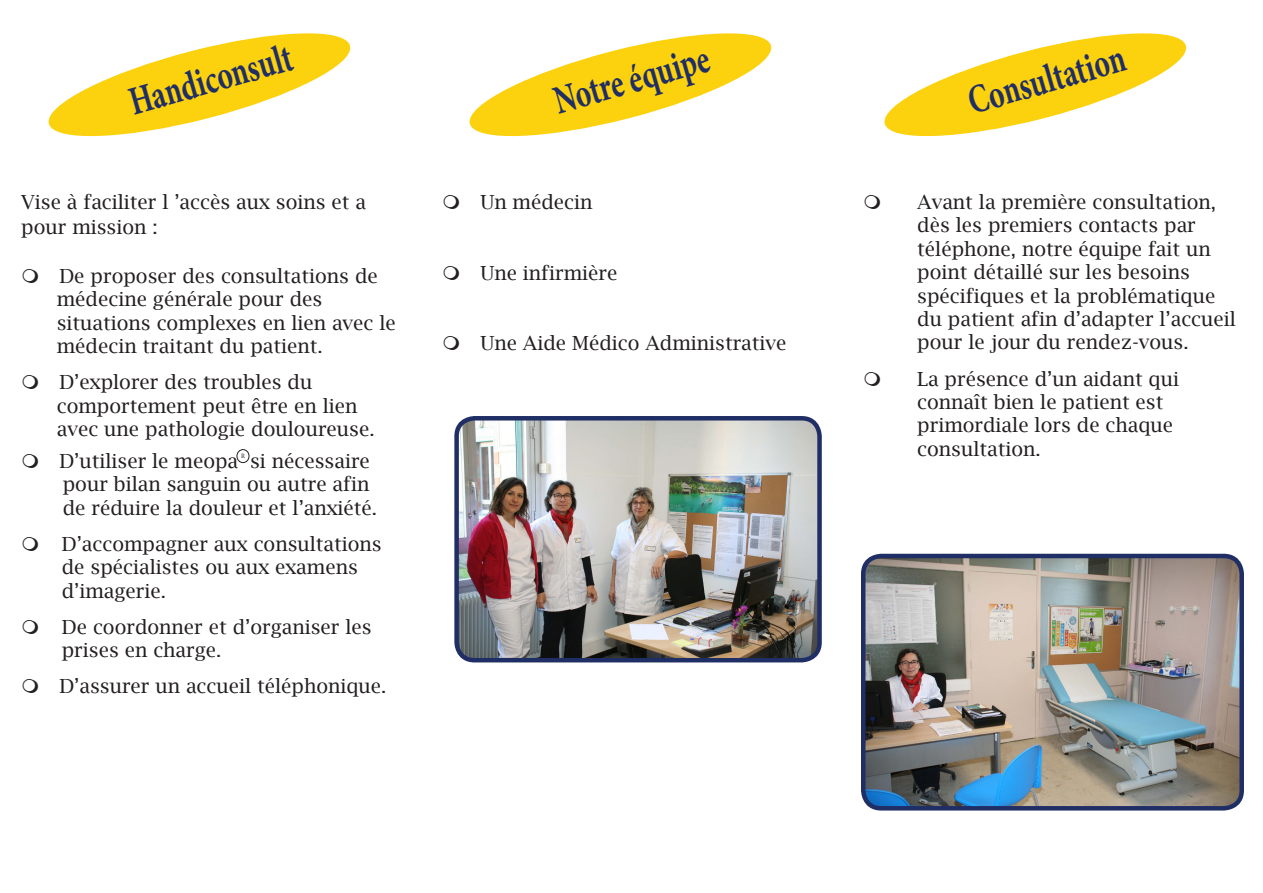
<style>
.page{position:relative;width:1263px;height:893px;background:#fff}
.page>*{position:absolute;margin:0;border:0;box-sizing:border-box;transform-origin:0 0}
.t1{font:700 40.5px "Minion Pro";color:#202e66;scale:.73 1}
.t2{font:19.5px/23.4px "Lucida Bright";color:#231f20}
.t3{font:6.6px "Minion Pro";color:#231f20;scale:.93 1}
</style>
<div class="page">
<svg style="left:884px;top:33px;width:303px;height:104px"></svg>
<svg style="left:469px;top:33px;width:303px;height:104px"></svg>
<svg style="left:48px;top:33px;width:303px;height:104px"></svg>
<img style="left:459px;top:421px;width:358px;height:236px">
<div style="left:454px;top:416px;width:368px;height:246px;border:4px solid #202e66;border-radius:18px"></div>
<img style="left:866px;top:556px;width:376px;height:252px">
<div style="left:861px;top:554px;width:383px;height:256px;border:4px solid #202e66;border-radius:18px"></div>
<div style="left:237px;top:449px;width:12px;height:14px;border:1px solid #231f20;border-radius:50%"></div>
<p class="t1" style="left:122px;top:75px;width:231px;rotate:-16deg">Handiconsult</p>
<p class="t1" style="left:547px;top:74px;width:221px;rotate:-16deg">Notre équipe</p>
<p class="t1" style="left:961px;top:74px;width:223px;rotate:-16deg">Consultation</p>
<p class="t2" style="left:21px;top:189px;width:346px;line-height:25.2px">Vise à faciliter l ’accès aux soins et a pour mission :</p>
<p class="t2" style="left:57px;top:264px;width:322px">De proposer des consultations de médecine générale pour des</p>
<p class="t2" style="left:57px;top:311px;width:340px">situations complexes en lien avec le médecin traitant du patient.</p>
<p class="t2" style="left:59px;top:371px;width:255px">D’explorer des troubles du</p>
<p class="t2" style="left:57px;top:394px;width:319px">comportement peut être en lien avec une pathologie douloureuse.</p>
<p class="t2" style="left:59px;top:449px;width:319px">D’utiliser le meopa si nécessaire pour bilan sanguin ou autre afin de réduire la douleur et l’anxiété.</p>
<p class="t2" style="left:62px;top:532px;width:321px">D’accompagner aux consultations de spécialistes ou aux examens d’imagerie.</p>
<p class="t2" style="left:62px;top:615px;width:311px">De coordonner et d’organiser les prises en charge.</p>
<p class="t2" style="left:59px;top:675px;width:329px">D’assurer un accueil téléphonique.</p>
<p class="t3" style="left:241px;top:452px;width:6px">R</p>
<p class="t2" style="left:480px;top:191px;width:114px">Un médecin</p>
<p class="t2" style="left:480px;top:261px;width:139px">Une infirmière</p>
<p class="t2" style="left:480px;top:331px;width:308px">Une Aide Médico Administrative</p>
<p class="t2" style="left:917px;top:190px;width:300px">Avant la première consultation,</p>
<p class="t2" style="left:917px;top:214px;width:280px">dès les premiers contacts par</p>
<p class="t2" style="left:917px;top:237px;width:295px">téléphone, notre équipe fait un</p>
<p class="t2" style="left:917px;top:261px;width:274px">point détaillé sur les besoins</p>
<p class="t2" style="left:917px;top:284px;width:300px">spécifiques et la problématique</p>
<p class="t2" style="left:917px;top:307px;width:320px">du patient afin d’adapter l’accueil pour le jour du rendez-vous.</p>
<p class="t2" style="left:917px;top:367px;width:263px">La présence d’un aidant qui</p>
<p class="t2" style="left:917px;top:390px;width:248px">connaît bien le patient est</p>
<p class="t2" style="left:917px;top:414px;width:257px">primordiale lors de chaque</p>
<p class="t2" style="left:917px;top:437px;width:125px">consultation.</p>
</div>
